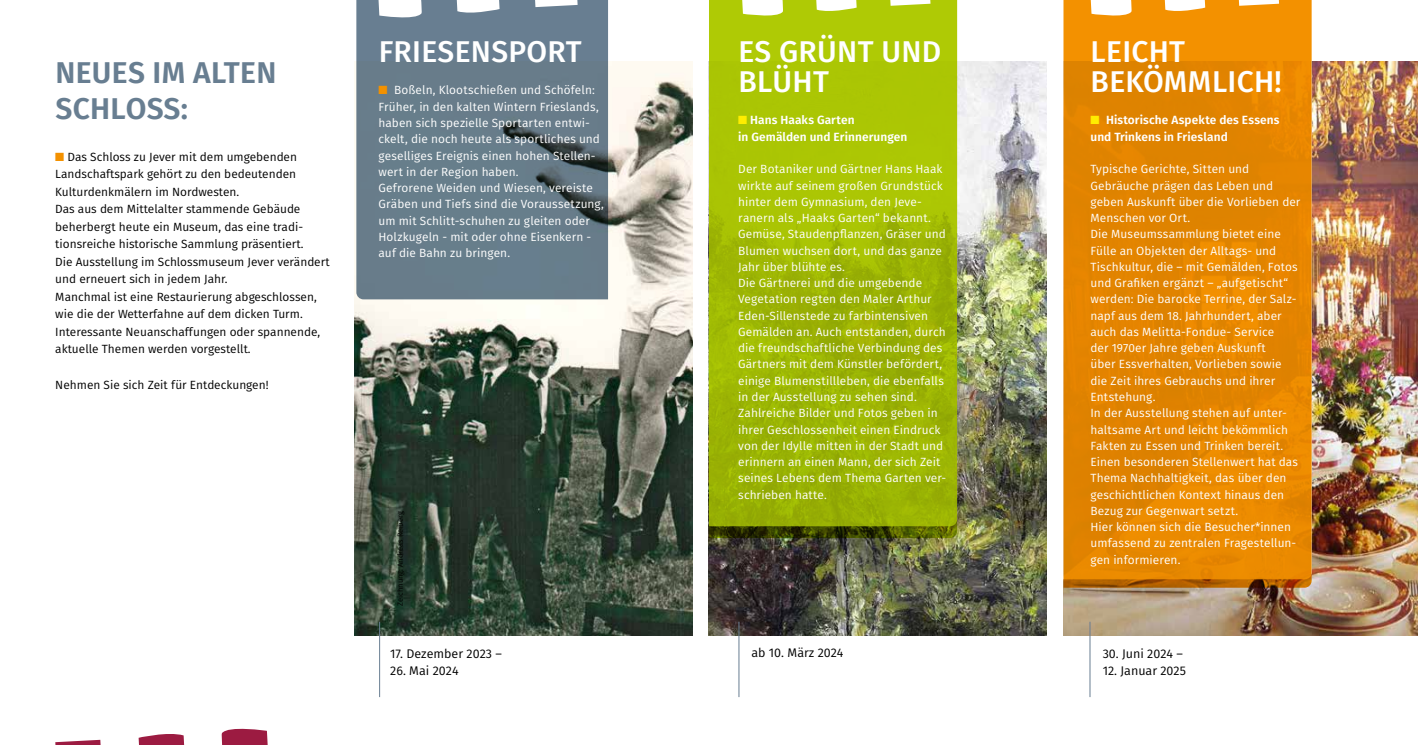
<style>
.page{position:relative;width:1418px;height:745px;background:#fff}
.page>*{position:absolute;margin:0;border:0;box-sizing:border-box;transform-origin:0 0}
.t1{font:500 30px/30px "Fira Sans";letter-spacing:.01em;color:#fff}
.t2{font:600 30px/36px "Fira Sans";letter-spacing:.01em;color:#687e91}
.t3{font:12.5px "Fira Sans";color:#000}
.t4{font:11.88px/16.2px "Fira Sans";letter-spacing:.005em;color:#fff}
.t5{font:11.88px/17.5px "Fira Sans";color:#000}
.t6{font:600 11.88px/16.2px "Fira Sans";letter-spacing:.01em;color:#fff}
.t7{font:7.5px "Fira Sans";color:#000}
.s1{color:#f39100}
.s2{color:#ffed00}
</style>
<div class="page">
<img style="left:1063px;top:61px;width:354px;height:574px">
<img style="left:709px;top:61px;width:337px;height:574px">
<svg style="left:55px;top:739px;width:46px;height:5px"></svg>
<svg style="left:139px;top:734px;width:45px;height:10px"></svg>
<svg style="left:221px;top:728px;width:47px;height:16px"></svg>
<img style="left:355px;top:61px;width:337px;height:574px">
<hr style="left:738px;top:621px;width:1px;height:75px;background:#687e91">
<hr style="left:1089px;top:621px;width:1px;height:75px;background:#687e91">
<hr style="left:379px;top:621px;width:1px;height:75px;background:#687e91">
<svg style="left:709px;top:0;width:248px;height:537px;background:#a0b904"></svg>
<svg style="left:890px;top:0;width:40px;height:6px"></svg>
<svg style="left:815px;top:0;width:41px;height:14px"></svg>
<svg style="left:741px;top:0;width:42px;height:19px"></svg>
<svg style="left:1063px;top:0;width:248px;height:587px;background:#e48600"></svg>
<svg style="left:1238px;top:0;width:40px;height:6px"></svg>
<svg style="left:1163px;top:0;width:42px;height:14px"></svg>
<svg style="left:1089px;top:0;width:43px;height:19px"></svg>
<div style="left:356px;top:0;width:252px;height:299px;background:#687e8b"></div>
<svg style="left:535px;top:0;width:42px;height:7px"></svg>
<svg style="left:455px;top:0;width:44px;height:15px"></svg>
<svg style="left:377px;top:0;width:45px;height:21px"></svg>
<h1 class="t2" style="left:55px;top:54px;width:222px">NEUES IM ALTEN<br>SCHLOSS:</h1>
<p class="t5" style="left:55px;top:148px;width:276px"><span class="s1">■</span> Das Schloss zu Jever mit dem umgebenden Landschaftspark gehört zu den bedeutenden Kulturdenkmälern im Nordwesten.<br>Das aus dem Mittelalter stammende Gebäude beherbergt heute ein Museum, das eine tradi&shy;tionsreiche historische Sammlung präsentiert.<br>Die Ausstellung im Schlossmuseum Jever verändert und erneuert sich in jedem Jahr.<br>Manchmal ist eine Restaurierung abgeschlossen, wie die der Wetterfahne auf dem dicken Turm.<br>Interessante Neuanschaffungen oder spannende, aktuelle Themen werden vorgestellt.</p>
<p class="t5" style="left:55px;top:375px;width:215px">Nehmen Sie sich Zeit für Entdeckungen!</p>
<h1 class="t1" style="left:378px;top:36px;width:205px">FRIESENSPORT</h1>
<p class="t4" style="left:378px;top:82px;width:227px"><span class="s1">■</span> Boßeln, Klootschießen und Schöfeln:<br>Früher, in den kalten Wintern Frieslands, haben sich spezielle Sportarten entwi&shy;ckelt, die noch heute als sportliches und geselliges Ereignis einen hohen Stellen&shy;wert in der Region haben.<br>Gefrorene Weiden und Wiesen, vereiste Gräben und Tiefs sind die Voraussetzung, um mit Schlitt-schuhen zu gleiten oder Holzkugeln - mit oder ohne Eisenkern - auf die Bahn zu bringen.</p>
<p class="t7" style="left:395px;top:605px;width:96px;rotate:-90deg">Zeichnung: Andreas Reiberg</p>
<p class="t3" style="left:390px;top:644px;width:113px">17. Dezember 2023 –</p>
<p class="t3" style="left:390px;top:661px;width:70px">26. Mai 2024</p>
<h1 class="t1" style="left:738px;top:36px;width:204px">ES GRÜNT UND<br>BLÜHT</h1>
<p class="t6" style="left:738px;top:112px;width:171px"><span class="s2">■</span> Hans Haaks Garten<br>in Gemälden und Erinnerungen</p>
<p class="t4" style="left:738px;top:161px;width:209px">Der Botaniker und Gärtner Hans Haak wirkte auf seinem großen Grundstück hinter dem Gymnasium, den Jeve&shy;ranern als „Haaks Garten“ bekannt.<br>Gemüse, Staudenpflanzen, Gräser und Blumen wuchsen dort, und das ganze Jahr über blühte es.<br>Die Gärtnerei und die umgebende Vegetation regten den Maler Arthur Eden-Sillenstede zu farbintensiven Gemälden an. Auch entstanden, durch die freundschaftliche Verbindung des Gärtners mit dem Künstler befördert, einige Blumenstillleben, die ebenfalls in der Ausstellung zu sehen sind.<br>Zahlreiche Bilder und Fotos geben in ihrer Geschlossenheit einen Eindruck von der Idylle mitten in der Stadt und erinnern an einen Mann, der sich Zeit seines Lebens dem Thema Garten ver&shy;schrieben hatte.</p>
<h1 class="t1" style="left:1090px;top:36px;width:192px">LEICHT<br>BEKÖMMLICH!</h1>
<p class="t6" style="left:1090px;top:112px;width:190px"><span class="s2">■</span> Historische Aspekte des Essens und Trinkens in Friesland</p>
<p class="t4" style="left:1090px;top:161px;width:211px">Typische Gerichte, Sitten und<br>Gebräuche prägen das Leben und geben Auskunft über die Vorlieben der<br>Menschen vor Ort.<br>Die Museumssammlung bietet eine<br>Fülle an Objekten der Alltags- und<br>Tischkultur, die – mit Gemälden, Fotos und Grafiken ergänzt – „aufgetischt“ werden: Die barocke Terrine, der Salz&shy;napf aus dem 18. Jahrhundert, aber auch das Melitta-Fondue- Service<br>der 1970er Jahre geben Auskunft<br>über Essverhalten, Vorlieben sowie die Zeit ihres Gebrauchs und ihrer<br>Entstehung.<br>In der Ausstellung stehen auf unter&shy;haltsame Art und leicht bekömmlich<br>Fakten zu Essen und Trinken bereit.<br>Einen besonderen Stellenwert hat das<br>Thema Nachhaltigkeit, das über den geschichtlichen Kontext hinaus den<br>Bezug zur Gegenwart setzt.<br>Hier können sich die Besucher*innen umfassend zu zentralen Fragestellun&shy;gen informieren.</p>
<p class="t3" style="left:751px;top:643px;width:94px">ab 10. März 2024</p>
<p class="t3" style="left:1102px;top:644px;width:82px">30. Juni 2024 –</p>
<p class="t3" style="left:1102px;top:661px;width:85px">12. Januar 2025</p>
</div>
